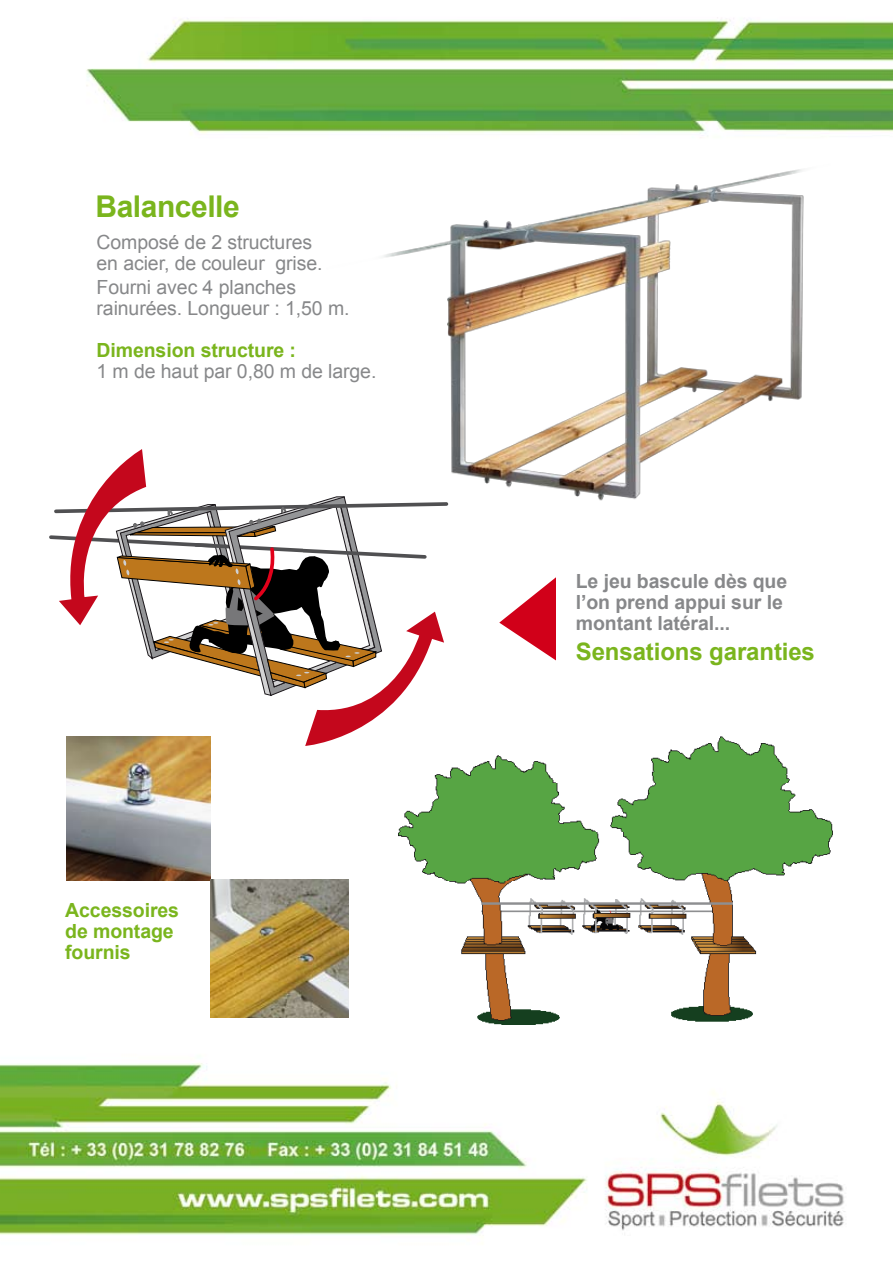
<style>
.page{position:relative;width:893px;height:1263px;background:#fff}
.page>*{position:absolute;margin:0;border:0;box-sizing:border-box;transform-origin:0 0}
.t1{font:700 30px "Arial";letter-spacing:-.015em;color:#7ab51d}
.t2{font:700 24px "Arial";letter-spacing:-.005em;color:#7ab51d}
.t3{font:19.5px/21px "Arial";letter-spacing:-.005em;color:#87888a}
.t4{font:700 19.5px/21px "Arial";letter-spacing:-.005em;color:#87888a}
.t5{font:700 19.5px/21px "Arial";letter-spacing:-.005em;color:#7ab51d}
</style>
<div class="page">
<img style="left:0;top:17px;width:893px;height:1218px">
<img style="left:66px;top:746px;width:144px;height:134px">
<img style="left:211px;top:880px;width:138px;height:138px">
<img style="left:326px;top:155px;width:505px;height:381px">
<svg style="left:48px;top:449px;width:401px;height:297px"></svg>
<img style="left:394px;top:735px;width:443px;height:289px">
<svg style="left:499px;top:577px;width:57px;height:83px"></svg>
<h1 class="t1" style="left:95px;top:187px;width:146px">Balancelle</h1>
<p class="t3" style="left:97px;top:232px;width:228px">Composé de 2 structures en acier, de couleur grise.</p>
<p class="t3" style="left:97px;top:277px;width:255px">Fourni avec 4 planches rainurées. Longueur : 1,50 m.</p>
<p class="t5" style="left:97px;top:340px;width:201px">Dimension structure :</p>
<p class="t3" style="left:97px;top:361px;width:281px">1 m de haut par 0,80 m de large.</p>
<p class="t5" style="left:65px;top:900px;width:115px">Accessoires de montage fournis</p>
<p class="t4" style="left:576px;top:572px;width:213px">Le jeu bascule dès que l’on prend appui sur le montant latéral...</p>
<p class="t2" style="left:576px;top:636px;width:241px">Sensations garanties</p>
</div>
